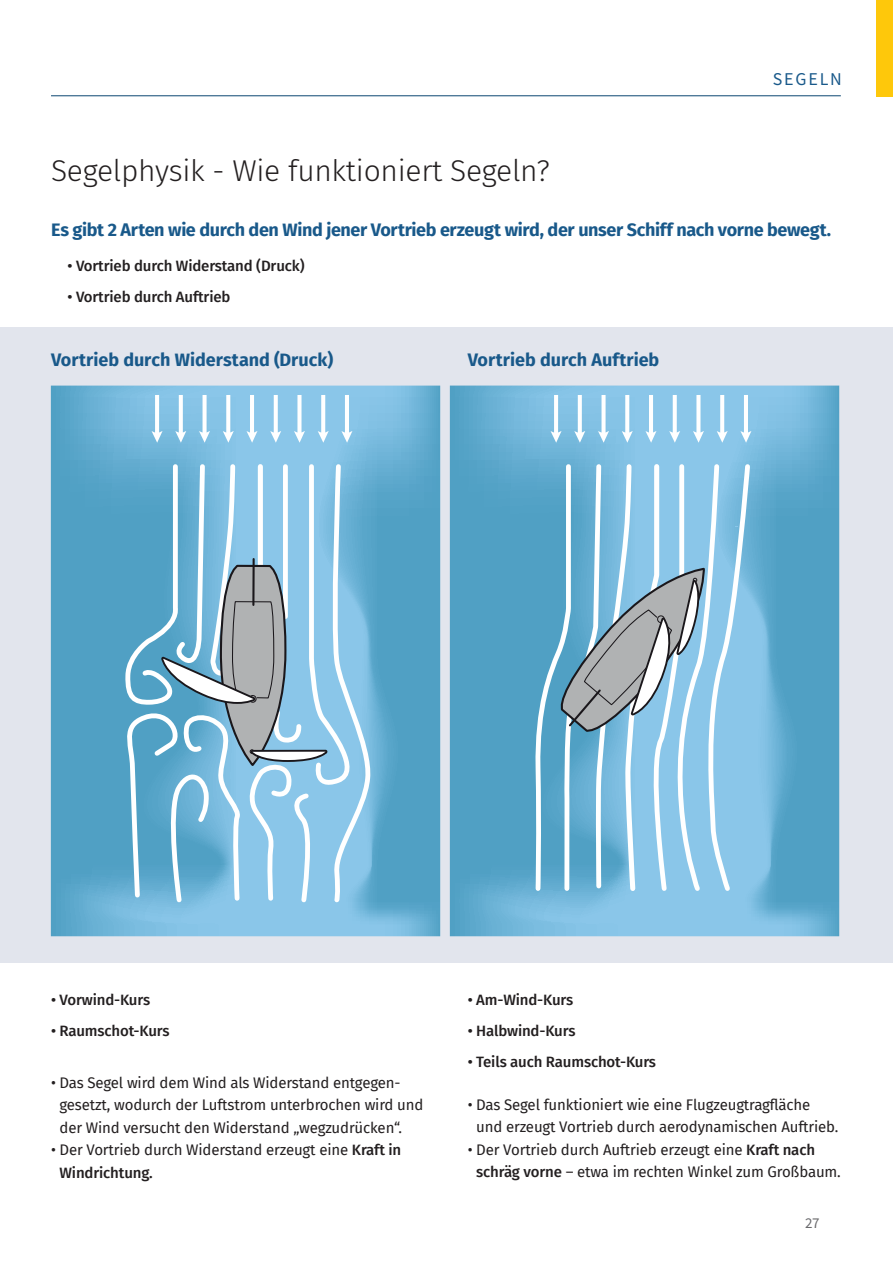
<style>
.page{position:relative;width:893px;height:1263px;background:#fff}
.page>*{position:absolute;margin:0;border:0;box-sizing:border-box;transform-origin:0 0}
.Titel{font:300 30px "Fira Sans";letter-spacing:-.01em;color:#231f20}
.Utertitel_titel{font:700 18px "Fira Sans";letter-spacing:-.02em;color:#19598a}
.Utertitel_titel-2{font:700 18px "Fira Sans";color:#19598a}
.t1{font:18px "Source Sans Pro";letter-spacing:.1em;color:#19598a}
.Grundtext{font:15px/22.5px "Fira Sans";letter-spacing:-.01em;color:#231f20}
._1_einzug{font:500 15px "Fira Sans";letter-spacing:-.01em;color:#231f20}
.t2{font:15px "Source Sans Pro";color:#69696c}
.s1{font-weight:500}
</style>
<div class="page">
<hr style="left:51px;top:95px;width:790px;height:1px;background:#0c4772">
<div style="left:0;top:327px;width:893px;height:636px;background:#e2e5ed"></div>
<div style="left:877px;top:0;width:16px;height:97px;background:#fec80b"></div>
<svg style="left:51px;top:386px;width:389px;height:550px"></svg>
<svg style="left:450px;top:386px;width:389px;height:550px"></svg>
<svg style="left:294px;top:395px;width:11px;height:48px"></svg>
<svg style="left:270px;top:395px;width:11px;height:48px"></svg>
<svg style="left:246px;top:395px;width:11px;height:48px"></svg>
<svg style="left:223px;top:395px;width:11px;height:48px"></svg>
<svg style="left:341px;top:395px;width:11px;height:48px"></svg>
<svg style="left:318px;top:395px;width:11px;height:48px"></svg>
<svg style="left:199px;top:395px;width:11px;height:48px"></svg>
<svg style="left:175px;top:395px;width:11px;height:48px"></svg>
<svg style="left:152px;top:395px;width:11px;height:48px"></svg>
<svg style="left:122px;top:462px;width:249px;height:475px"></svg>
<svg style="left:533px;top:385px;width:219px;height:552px"></svg>
<p class="t1" style="left:773px;top:68px;width:71px">SEGELN</p>
<p class="Titel" style="left:51px;top:149px;width:500px">Segelphysik - Wie funktioniert Segeln?</p>
<p class="Utertitel_titel" style="left:51px;top:215px;width:782px">Es gibt 2 Arten wie durch den Wind jener Vortrieb erzeugt wird, der unser Schiff nach vorne bewegt.</p>
<p class="_1_einzug" style="left:68px;top:254px;width:239px">• Vortrieb durch Widerstand (Druck)</p>
<p class="_1_einzug" style="left:68px;top:285px;width:164px">• Vortrieb durch Auftrieb</p>
<p class="Utertitel_titel-2" style="left:51px;top:344px;width:284px">Vortrieb durch Widerstand (Druck)</p>
<p class="Utertitel_titel-2" style="left:468px;top:344px;width:193px">Vortrieb durch Auftrieb</p>
<p class="_1_einzug" style="left:51px;top:987px;width:101px">• Vorwind-Kurs</p>
<p class="_1_einzug" style="left:51px;top:1018px;width:120px">• Raumschot-Kurs</p>
<p class="Grundtext" style="left:60px;top:1071px;width:365px;text-indent:-9px">• Das Segel wird dem Wind als Widerstand entgegen&shy;gesetzt, wodurch der Luftstrom unterbrochen wird und der Wind versucht den Widerstand „wegzudrücken“.</p>
<p class="Grundtext" style="left:60px;top:1138px;width:343px;text-indent:-9px">• Der Vortrieb durch Widerstand erzeugt eine <span class="s1">Kraft in<br>Windrichtung.</span></p>
<p class="_1_einzug" style="left:468px;top:987px;width:107px">• Am-Wind-Kurs</p>
<p class="_1_einzug" style="left:468px;top:1018px;width:109px">• Halbwind-Kurs</p>
<p class="_1_einzug" style="left:468px;top:1049px;width:190px">• Teils auch Raumschot-Kurs</p>
<p class="Grundtext" style="left:476px;top:1093px;width:364px;text-indent:-9px">• Das Segel funktioniert wie eine Flugzeugtragfläche und erzeugt Vortrieb durch aerodynamischen Auftrieb.</p>
<p class="Grundtext" style="left:476px;top:1138px;width:366px;text-indent:-9px">• Der Vortrieb durch Auftrieb erzeugt eine <span class="s1">Kraft nach schräg vorne</span> – etwa im rechten Winkel zum Großbaum.</p>
<p class="t2" style="left:805px;top:1213px;width:16px">27</p>
</div>
